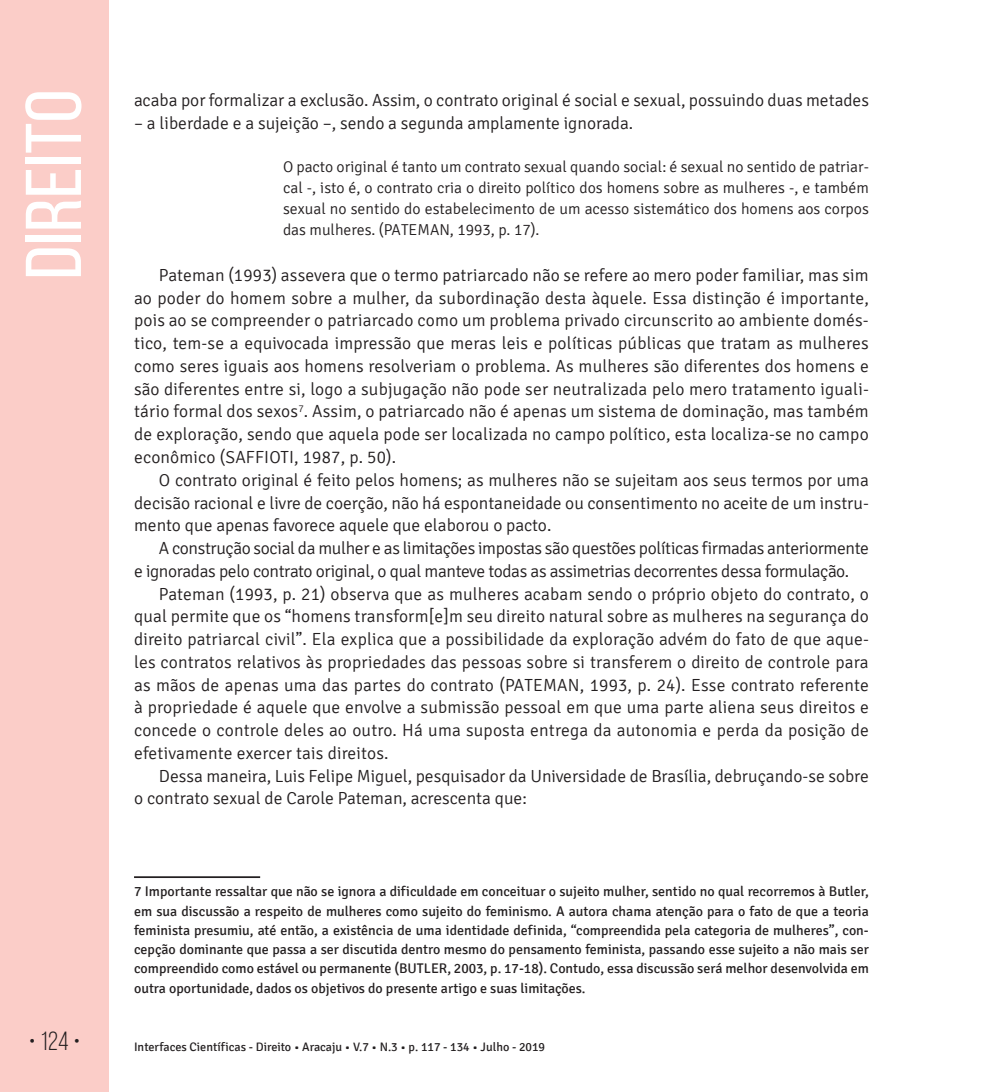
<style>
.page{position:relative;width:993px;height:1092px;background:#fff}
.page>*{position:absolute;margin:0;border:0;box-sizing:border-box;transform-origin:0 0}
.t1{font:78.75px "Bebas Neue";color:#fff;scale:1.09 1}
.t2{font:26.25px "Bebas Neue";color:#231f20}
.t3{font:300 17.5px/22.8px "Signika";color:#231f20;text-align:justify}
.t4{font:300 17.5px/22.8px "Signika";letter-spacing:-.02em;color:#231f20}
.t5{font:300 15.75px/21px "Signika";color:#231f20;text-align:justify}
.t6{font:14px/19.2px "Signika";color:#231f20;text-align:justify}
.t7{font:12.25px "Signika";color:#231f20}
</style>
<div class="page">
<div style="left:0;top:0;width:109px;height:1091px;background:#fbcdc8"></div>
<hr style="left:134px;top:876px;width:126px;height:2px;background:#231f20">
<h1 class="t1" style="left:11px;top:279px;width:176px;rotate:-90deg">Direito</h1>
<p class="t3" style="left:134px;top:89px;width:736px">acaba por formalizar a exclusão. Assim, o contrato original é social e sexual, possuindo duas metades</p>
<p class="t3" style="left:134px;top:112px;width:500px">– a liberdade e a sujeição –, sendo a segunda amplamente ignorada.</p>
<p class="t5" style="left:283px;top:157px;width:587px">O pacto original é tanto um contrato sexual quando social: é sexual no sentido de patriar&shy;cal -, isto é, o contrato cria o direito político dos homens sobre as mulheres -, e também sexual no sentido do estabelecimento de um acesso sistemático dos homens aos corpos das mulheres. (PATEMAN, 1993, p. 17).</p>
<p class="t3" style="left:134px;top:264px;width:736px;text-indent:25px">Pateman (1993) assevera que o termo patriarcado não se refere ao mero poder familiar, mas sim ao poder do homem sobre a mulher, da subordinação desta àquele. Essa distinção é importante, pois ao se compreender o patriarcado como um problema privado circunscrito ao ambiente domés&shy;tico, tem-se a equivocada impressão que meras leis e políticas públicas que tratam as mulheres como seres iguais aos homens resolveriam o problema. As mulheres são diferentes dos homens e são diferentes entre si, logo a subjugação não pode ser neutralizada pelo mero tratamento iguali&shy;tário formal dos sexos<sup>7</sup>. Assim, o patriarcado não é apenas um sistema de dominação, mas também de exploração, sendo que aquela pode ser localizada no campo político, esta localiza-se no campo econômico (SAFFIOTI, 1987, p. 50).</p>
<p class="t3" style="left:134px;top:469px;width:736px;text-indent:25px">O contrato original é feito pelos homens; as mulheres não se sujeitam aos seus termos por uma decisão racional e livre de coerção, não há espontaneidade ou consentimento no aceite de um instru&shy;mento que apenas favorece aquele que elaborou o pacto.</p>
<p class="t4" style="left:134px;top:537px;width:736px;text-indent:25px">A construção social da mulher e as limitações impostas são questões políticas firmadas anteriormente e ignoradas pelo contrato original, o qual manteve todas as assimetrias decorrentes dessa formulação.</p>
<p class="t3" style="left:134px;top:582px;width:736px;text-indent:25px">Pateman (1993, p. 21) observa que as mulheres acabam sendo o próprio objeto do contrato, o qual permite que os “homens transform[e]m seu direito natural sobre as mulheres na segurança do direito patriarcal civil”. Ela explica que a possibilidade da exploração advém do fato de que aque&shy;les contratos relativos às propriedades das pessoas sobre si transferem o direito de controle para as mãos de apenas uma das partes do contrato (PATEMAN, 1993, p. 24). Esse contrato referente à propriedade é aquele que envolve a submissão pessoal em que uma parte aliena seus direitos e concede o controle deles ao outro. Há uma suposta entrega da autonomia e perda da posição de efetivamente exercer tais direitos.</p>
<p class="t3" style="left:134px;top:764px;width:736px;text-indent:25px">Dessa maneira, Luis Felipe Miguel, pesquisador da Universidade de Brasília, debruçando-se sobre o contrato sexual de Carole Pateman, acrescenta que:</p>
<p class="t6" style="left:134px;top:882px;width:736px">7 Importante ressaltar que não se ignora a dificuldade em conceituar o sujeito mulher, sentido no qual recorremos à Butler, em sua discussão a respeito de mulheres como sujeito do feminismo. A autora chama atenção para o fato de que a teoria feminista presumiu, até então, a existência de uma identidade definida, “compreendida pela categoria de mulheres”, con&shy;cepção dominante que passa a ser discutida dentro mesmo do pensamento feminista, passando esse sujeito a não mais ser compreendido como estável ou permanente (BUTLER, 2003, p. 17-18). Contudo, essa discussão será melhor desenvolvida em outra oportunidade, dados os objetivos do presente artigo e suas limitações.</p>
<h2 class="t2" style="left:29px;top:1026px;width:53px">• 124 •</h2>
<p class="t7" style="left:134px;top:1040px;width:412px">Interfaces Científicas - Direito • Aracaju • V.7 • N.3 • p. 117 - 134 • Julho - 2019</p>
</div>
